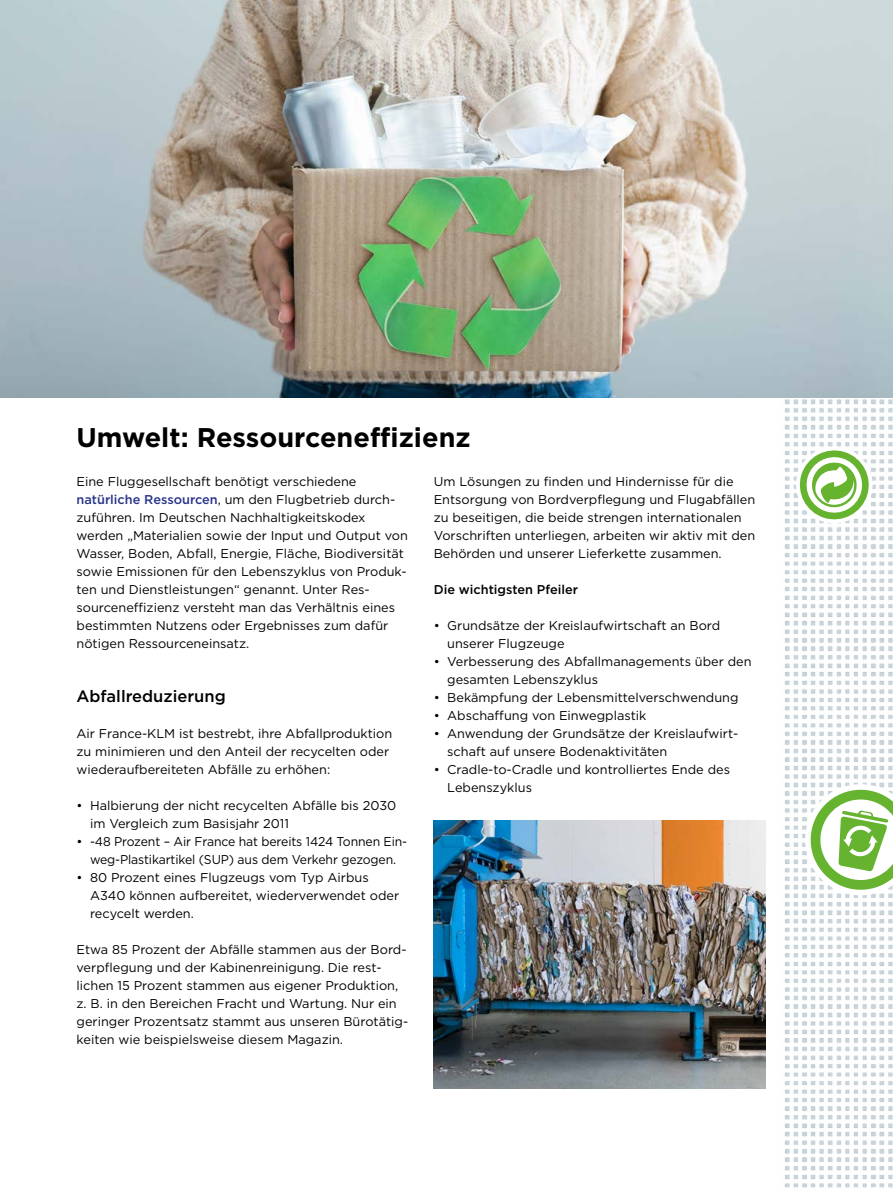
<style>
.page{position:relative;width:893px;height:1191px;background:#fff}
.page>*{position:absolute;margin:0;border:0;box-sizing:border-box;transform-origin:0 0}
.t1{font:700 27px "Gotham";color:#000}
.t2{font:500 16.5px "Gotham";color:#000}
.t3{font:12.75px/18px "Gotham";color:#000}
.t4{font:500 12.75px "Gotham";color:#000}
.s1{font-weight:500;color:#28348b}
</style>
<div class="page">
<img style="left:782px;top:397px;width:111px;height:791px">
<img style="left:434px;top:820px;width:331px;height:269px">
<img style="left:0;top:0;width:893px;height:397px">
<svg style="left:791px;top:442px;width:86px;height:86px"></svg>
<svg style="left:800px;top:779px;width:93px;height:121px"></svg>
<h1 class="t1" style="left:77px;top:419px;width:396px">Umwelt: Ressourceneffizienz</h1>
<p class="t3" style="left:77px;top:472px;width:333px">Eine Fluggesellschaft benötigt verschiedene <span class="s1">natürliche Ressourcen</span>, um den Flugbetrieb durch&shy;zuführen. Im Deutschen Nachhaltigkeitskodex werden „Materialien sowie der Input und Output von Wasser, Boden, Abfall, Energie, Fläche, Biodiversität sowie Emissionen für den Lebenszyklus von Produk&shy;ten und Dienstleistungen“ genannt. Unter Res&shy;sourceneffizienz versteht man das Verhältnis eines bestimmten Nutzens oder Ergebnisses zum dafür nötigen Ressourceneinsatz.</p>
<p class="t2" style="left:77px;top:685px;width:151px">Abfallreduzierung</p>
<p class="t3" style="left:77px;top:724px;width:317px">Air France-KLM ist bestrebt, ihre Abfallproduktion zu minimieren und den Anteil der recycelten oder wiederaufbereiteten Abfälle zu erhöhen:</p>
<p class="t3" style="left:90px;top:796px;width:308px;text-indent:-14px">• Halbierung der nicht recycelten Abfälle bis 2030 im Vergleich zum Basisjahr 2011</p>
<p class="t3" style="left:77px;top:832px;width:332px;text-align:center">• -48 Prozent – Air France hat bereits 1424 Tonnen Ein&shy;weg-Plastikartikel (SUP) aus dem Verkehr gezogen.</p>
<p class="t3" style="left:90px;top:868px;width:311px;text-indent:-14px">• 80 Prozent eines Flugzeugs vom Typ Airbus<br>A340 können aufbereitet, wiederverwendet oder recycelt werden.</p>
<p class="t3" style="left:77px;top:940px;width:333px">Etwa 85 Prozent der Abfälle stammen aus der Bord&shy;verpflegung und der Kabinenreinigung. Die rest&shy;lichen 15 Prozent stammen aus eigener Produktion, z. B. in den Bereichen Fracht und Wartung. Nur ein geringer Prozentsatz stammt aus unseren Bürotätig&shy;keiten wie beispielsweise diesem Magazin.</p>
<p class="t3" style="left:434px;top:472px;width:323px">Um Lösungen zu finden und Hindernisse für die Entsorgung von Bordverpflegung und Flugabfällen zu beseitigen, die beide strengen internationalen Vorschriften unterliegen, arbeiten wir aktiv mit den Behörden und unserer Lieferkette zusammen.</p>
<p class="t4" style="left:434px;top:581px;width:146px">Die wichtigsten Pfeiler</p>
<p class="t3" style="left:447px;top:616px;width:275px;text-indent:-14px">• Grundsätze der Kreislaufwirtschaft an Bord unserer Flugzeuge</p>
<p class="t3" style="left:447px;top:652px;width:306px;text-indent:-14px">• Verbesserung des Abfallmanagements über den gesamten Lebenszyklus</p>
<p class="t3" style="left:434px;top:688px;width:306px">• Bekämpfung der Lebensmittelverschwendung</p>
<p class="t3" style="left:434px;top:706px;width:214px">• Abschaffung von Einwegplastik</p>
<p class="t3" style="left:447px;top:724px;width:293px;text-indent:-14px">• Anwendung der Grundsätze der Kreislaufwirt&shy;schaft auf unsere Bodenaktivitäten</p>
<p class="t3" style="left:447px;top:760px;width:284px;text-indent:-14px">• Cradle-to-Cradle und kontrolliertes Ende des<br>Lebenszyklus</p>
</div>
